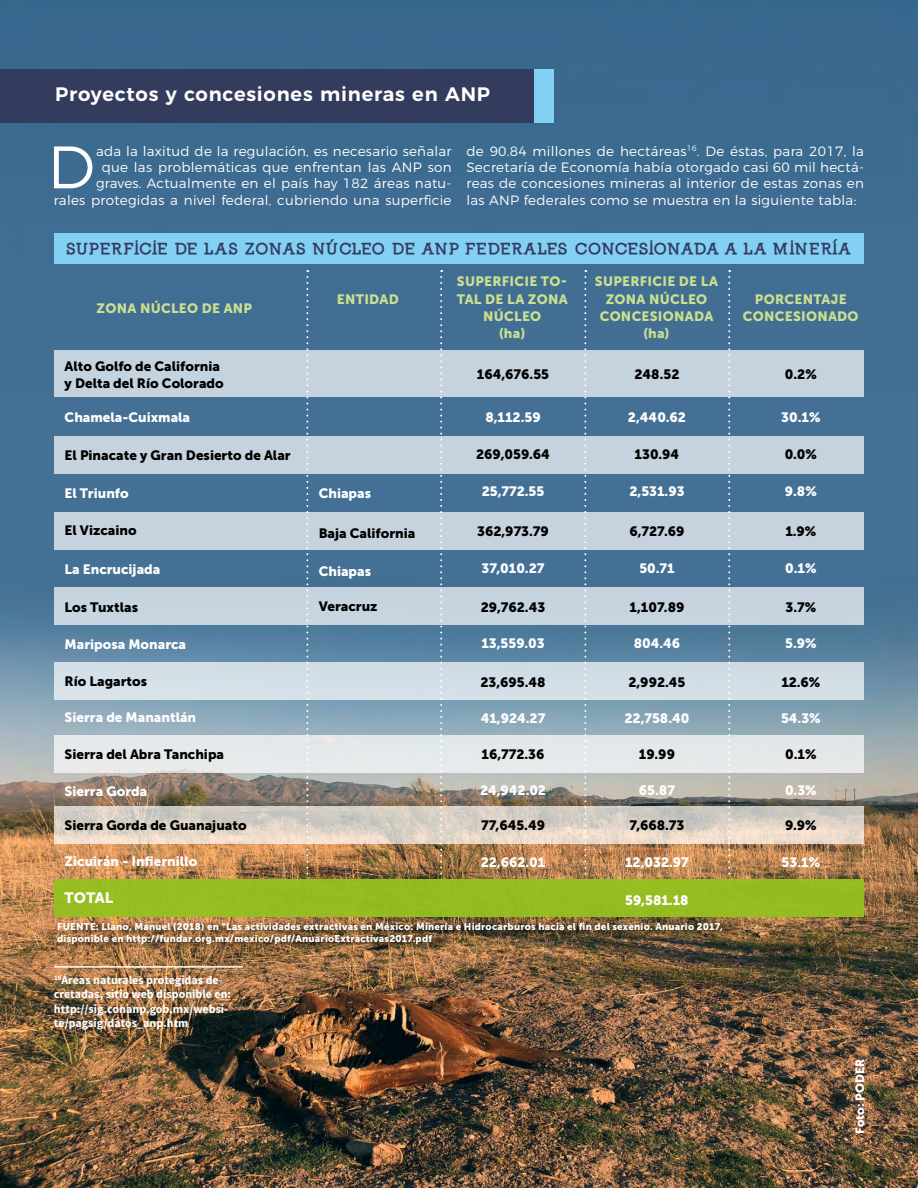
<style>
.page{position:relative;width:918px;height:1188px;background:#fff}
.page>*{position:absolute;margin:0;border:0;box-sizing:border-box;transform-origin:0 0}
.t1{font:300 59.85px "Montserrat";color:#fff}
.t2{font:600 19.5px "Montserrat";letter-spacing:.04em;color:#fff}
.t3{font:900 15.75px "Nilland";letter-spacing:.05em;color:#343c5e}
.t4{font:15px "Museo Sans 900";color:#fff}
.t5{font:300 13.5px/16.2px "Montserrat";letter-spacing:.02em;color:#fff;text-align:right}
.t6{font:13.5px/16.5px "Museo Sans 900";color:#000}
.t7{font:13.5px "Museo Sans 900";color:#fff}
.t8{font:13.5px/17.4px "Museo Sans 900";letter-spacing:.02em;color:#cae08f;text-align:center}
.t9{font:700 12px/14.4px "Source Sans Pro";color:#fff}
.t10{font:12px "Museo Sans 900";color:#fff}
.t11{font:9.75px/11.7px "Museo Sans 900";letter-spacing:.02em;color:#fff}
</style>
<div class="page">
<img style="left:0;top:0;width:918px;height:1188px">
<svg style="left:306px;top:270px;width:2px;height:609px"></svg>
<svg style="left:440px;top:270px;width:2px;height:609px"></svg>
<svg style="left:584px;top:270px;width:2px;height:609px"></svg>
<svg style="left:728px;top:270px;width:2px;height:609px"></svg>
<div style="left:68px;top:921px;width:674px;height:30px;background:#000;opacity:.83"></div>
<div style="left:0;top:69px;width:553px;height:53px;background:#343c5e"></div>
<div style="left:534px;top:69px;width:19px;height:53px;background:#83d0f5"></div>
<div style="left:54px;top:351px;width:810px;height:46px;background:#c5d3de"></div>
<div style="left:54px;top:512px;width:810px;height:37px;background:#c6d3de"></div>
<div style="left:54px;top:437px;width:810px;height:37px;background:#c6d3de"></div>
<div style="left:54px;top:588px;width:810px;height:37px;background:#c7d4df"></div>
<div style="left:54px;top:662px;width:810px;height:37px;background:#d2dee6"></div>
<div style="left:54px;top:735px;width:810px;height:37px;background:#e4e9eb"></div>
<svg style="left:54px;top:807px;width:810px;height:37px;background:#dcd2c6"></svg>
<div style="left:54px;top:879px;width:810px;height:37px;background:#95c11f"></div>
<hr style="left:54px;top:966px;width:189px;height:2px;background:#fff">
<div style="left:54px;top:233px;width:810px;height:30px;background:#83d0f5"></div>
<h2 class="t2" style="left:55px;top:78px;width:436px">Proyectos y concesiones mineras en ANP</h2>
<p class="t5" style="left:54px;top:142px;width:399px">ada la laxitud de la regulación, es necesario señalar<br>que las problemáticas que enfrentan las ANP son graves. Actualmente en el país hay 182 áreas natu-<br>rales protegidas a nivel federal, cubriendo una superficie</p>
<p class="t5" style="left:466px;top:142px;width:399px;text-align:justify">de 90.84 millones de hectáreas<sup>16</sup>. De éstas, para 2017, la Secretaría de Economía había otorgado casi 60 mil hectá&shy;reas de concesiones mineras al interior de estas zonas en las ANP federales como se muestra en la siguiente tabla:</p>
<h1 class="t1" style="left:48px;top:120px;width:49px">D</h1>
<p class="t3" style="left:67px;top:239px;width:786px">SUPERFICIE DE LAS ZONAS NÚCLEO DE ANP FEDERALES CONCESIONADA A LA MINERÍA</p>
<p class="t8" style="left:97px;top:300px;width:157px">ZONA NÚCLEO DE ANP</p>
<p class="t8" style="left:337px;top:290px;width:63px">ENTIDAD</p>
<p class="t8" style="left:457px;top:273px;width:113px">SUPERFICIE TO-<br>TAL DE LA ZONA<br>NÚCLEO<br>(ha)</p>
<p class="t8" style="left:595px;top:273px;width:125px">SUPERFICIE DE LA<br>ZONA NÚCLEO<br>CONCESIONADA (ha)</p>
<p class="t8" style="left:743px;top:290px;width:117px">PORCENTAJE<br>CONCESIONADO</p>
<p class="t6" style="left:65px;top:358px;width:161px">Alto Golfo de California y Delta del Río Colorado</p>
<p class="t6" style="left:477px;top:366px;width:74px">164,676.55</p>
<p class="t6" style="left:634px;top:366px;width:46px">248.52</p>
<p class="t6" style="left:785px;top:366px;width:33px">0.2%</p>
<p class="t7" style="left:65px;top:410px;width:127px">Chamela-Cuixmala</p>
<p class="t7" style="left:485px;top:410px;width:57px">8,112.59</p>
<p class="t7" style="left:628px;top:410px;width:60px">2,440.62</p>
<p class="t7" style="left:781px;top:410px;width:41px">30.1%</p>
<p class="t6" style="left:65px;top:447px;width:228px">El Pinacate y Gran Desierto de Alar</p>
<p class="t6" style="left:476px;top:446px;width:75px">269,059.64</p>
<p class="t6" style="left:635px;top:446px;width:46px">130.94</p>
<p class="t6" style="left:785px;top:446px;width:34px">0.0%</p>
<p class="t7" style="left:65px;top:486px;width:66px">El Triunfo</p>
<p class="t7" style="left:319px;top:486px;width:54px">Chiapas</p>
<p class="t7" style="left:482px;top:483px;width:64px">25,772.55</p>
<p class="t7" style="left:629px;top:483px;width:57px">2,531.93</p>
<p class="t7" style="left:785px;top:483px;width:33px">9.8%</p>
<p class="t6" style="left:65px;top:522px;width:74px">El Vizcaino</p>
<p class="t6" style="left:319px;top:525px;width:98px">Baja California</p>
<p class="t6" style="left:477px;top:523px;width:73px">362,973.79</p>
<p class="t6" style="left:629px;top:523px;width:57px">6,727.69</p>
<p class="t6" style="left:785px;top:523px;width:33px">1.9%</p>
<p class="t7" style="left:65px;top:561px;width:97px">La Encrucijada</p>
<p class="t6" style="left:65px;top:599px;width:75px">Los Tuxtlas</p>
<p class="t7" style="left:319px;top:564px;width:54px">Chiapas</p>
<p class="t6" style="left:319px;top:598px;width:60px">Veracruz</p>
<p class="t7" style="left:482px;top:560px;width:64px">37,010.27</p>
<p class="t7" style="left:639px;top:560px;width:37px">50.71</p>
<p class="t7" style="left:785px;top:560px;width:33px">0.1%</p>
<p class="t6" style="left:481px;top:599px;width:66px">29,762.43</p>
<p class="t6" style="left:630px;top:599px;width:56px">1,107.89</p>
<p class="t6" style="left:786px;top:599px;width:32px">3.7%</p>
<p class="t7" style="left:65px;top:637px;width:123px">Mariposa Monarca</p>
<p class="t7" style="left:481px;top:636px;width:65px">13,559.03</p>
<p class="t7" style="left:634px;top:636px;width:48px">804.46</p>
<p class="t7" style="left:785px;top:636px;width:33px">5.9%</p>
<p class="t6" style="left:65px;top:673px;width:84px">Río Lagartos</p>
<p class="t6" style="left:480px;top:674px;width:67px">23,695.48</p>
<p class="t6" style="left:628px;top:674px;width:59px">2,992.45</p>
<p class="t6" style="left:781px;top:674px;width:41px">12.6%</p>
<p class="t7" style="left:65px;top:710px;width:133px">Sierra de Manantlán</p>
<p class="t7" style="left:481px;top:711px;width:66px">41,924.27</p>
<p class="t7" style="left:625px;top:711px;width:67px">22,758.40</p>
<p class="t7" style="left:781px;top:711px;width:41px">54.3%</p>
<p class="t6" style="left:65px;top:746px;width:161px">Sierra del Abra Tanchipa</p>
<p class="t6" style="left:482px;top:746px;width:65px">16,772.36</p>
<p class="t6" style="left:639px;top:746px;width:38px">19.99</p>
<p class="t6" style="left:785px;top:746px;width:33px">0.1%</p>
<p class="t7" style="left:65px;top:783px;width:84px">Sierra Gorda</p>
<p class="t7" style="left:480px;top:783px;width:68px">24,942.02</p>
<p class="t7" style="left:639px;top:783px;width:38px">65.87</p>
<p class="t7" style="left:785px;top:783px;width:33px">0.3%</p>
<p class="t6" style="left:65px;top:817px;width:184px">Sierra Gorda de Guanajuato</p>
<p class="t6" style="left:481px;top:817px;width:66px">77,645.49</p>
<p class="t6" style="left:629px;top:817px;width:57px">7,668.73</p>
<p class="t6" style="left:785px;top:817px;width:33px">9.9%</p>
<p class="t7" style="left:65px;top:853px;width:134px">Zicuirán - Infiernillo</p>
<p class="t4" style="left:65px;top:890px;width:50px">TOTAL</p>
<p class="t7" style="left:481px;top:854px;width:66px">22,662.01</p>
<p class="t7" style="left:625px;top:854px;width:65px">12,032.97</p>
<p class="t7" style="left:782px;top:854px;width:40px">53.1%</p>
<p class="t7" style="left:625px;top:893px;width:65px">59,581.18</p>
<p class="t11" style="left:57px;top:921px;width:667px">FUENTE: Llano, Manuel (2018) en “Las actividades extractivas en México: Minería e Hidrocarburos hacia el fin del sexenio. Anuario 2017, disponible en http://fundar.org.mx/mexico/pdf/AnuarioExtractivas2017.pdf</p>
<p class="t9" style="left:54px;top:973px;width:179px"><sup>16</sup>Áreas naturales protegidas de&shy;cretadas, sitio web disponible en: http://sig.conanp.gob.mx/websi&shy;te/pagsig/datos_anp.htm</p>
<p class="t10" style="left:853px;top:1134px;width:76px;rotate:-90deg">Foto: PODER</p>
</div>
